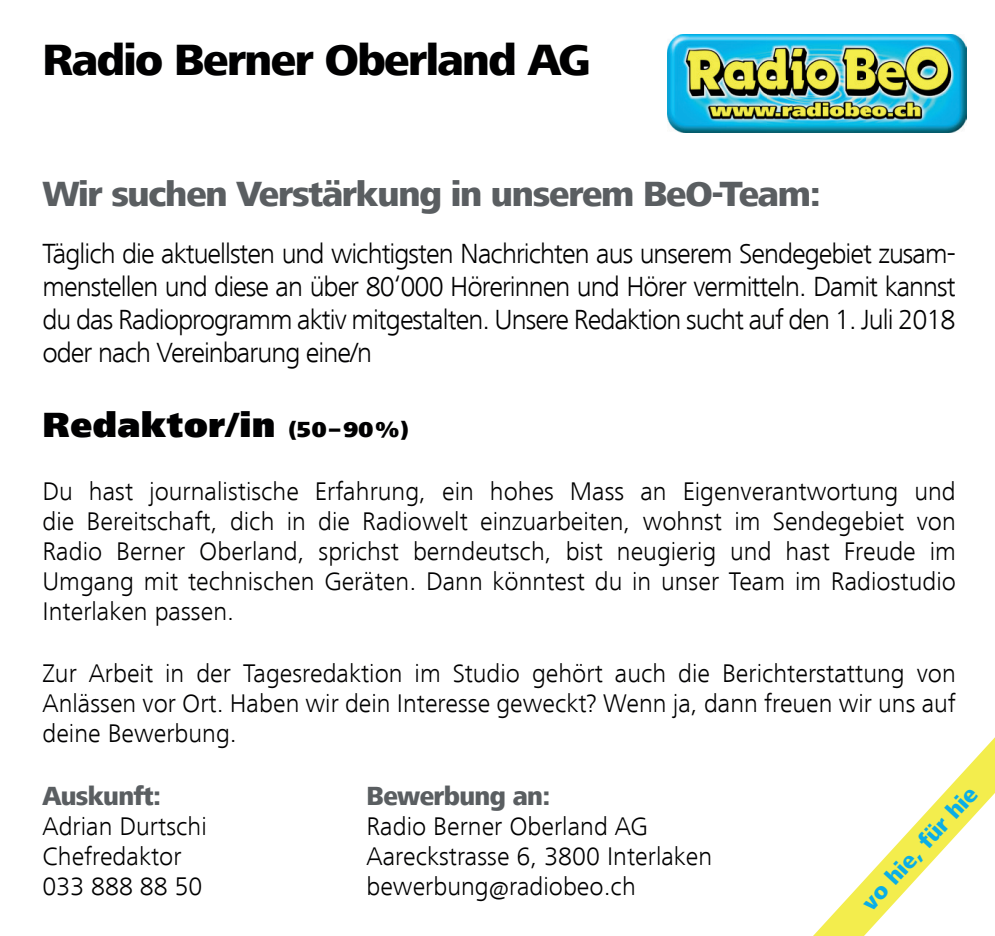
<style>
.page{position:relative;width:995px;height:936px;background:#fff}
.page>*{position:absolute;margin:0;border:0;box-sizing:border-box;transform-origin:0 0}
.t1{font:800 45px "Frutiger Next LT";letter-spacing:-.035em;color:#000001}
.t2{font:800 36px "Frutiger Next LT";letter-spacing:-.035em;color:#5a5e61}
.t3{font:900 36px "Frutiger Next LT";letter-spacing:.015em;color:#000001}
.t4{font:300 28.5px/33px "Frutiger Next LT";letter-spacing:-.035em;color:#000001;text-align:justify}
.t5{font:800 27px "Frutiger Next LT";letter-spacing:-.025em;color:#5a5e61;scale:.95 1}
.t6{font:300 26.4px/30px "Frutiger Next LT";color:#000001;text-align:justify}
.t7{font:800 23.4px "Frutiger Next LT";color:#0aaee6}
.s1{font-size:22.5px}
</style>
<div class="page">
<img style="left:668px;top:34px;width:299px;height:99px">
<svg style="left:814px;top:737px;width:181px;height:198px"></svg>
<h1 class="t1" style="left:43px;top:35px;width:550px">Radio Berner Oberland AG</h1>
<h2 class="t2" style="left:43px;top:173px;width:780px">Wir suchen Verstärkung in unserem BeO-Team:</h2>
<p class="t4" style="left:43px;top:237px;width:915px">Täglich die aktuellsten und wichtigsten Nachrichten aus unserem Sendegebiet zusam&shy;menstellen und diese an über 80‘000 Hörerinnen und Hörer vermitteln. Damit kannst du das Radioprogramm aktiv mitgestalten. Unsere Redaktion sucht auf den 1. Juli 2018 oder nach Vereinbarung eine/n</p>
<h2 class="t3" style="left:43px;top:405px;width:368px">Redaktor/in <span class="s1">(50–90%)</span></h2>
<p class="t6" style="left:43px;top:476px;width:915px">Du hast journalistische Erfahrung, ein hohes Mass an Eigenverantwortung und die Bereitschaft, dich in die Radiowelt einzuarbeiten, wohnst im Sendegebiet von Radio Berner Oberland, sprichst berndeutsch, bist neugierig und hast Freude im Umgang mit technischen Geräten. Dann könntest du in unser Team im Radiostudio Interlaken passen.</p>
<p class="t6" style="left:43px;top:658px;width:915px">Zur Arbeit in der Tagesredaktion im Studio gehört auch die Berichterstattung von Anlässen vor Ort. Haben wir dein Interesse geweckt? Wenn ja, dann freuen wir uns auf deine Bewerbung.</p>
<p class="t5" style="left:43px;top:780px;width:126px">Auskunft:</p>
<p class="t5" style="left:367px;top:780px;width:195px">Bewerbung an:</p>
<p class="t6" style="left:43px;top:811px;width:166px">Adrian Durtschi</p>
<p class="t6" style="left:367px;top:811px;width:283px">Radio Berner Oberland AG</p>
<p class="t6" style="left:43px;top:841px;width:141px">Chefredaktor</p>
<p class="t6" style="left:367px;top:841px;width:347px">Aareckstrasse 6, 3800 Interlaken</p>
<p class="t6" style="left:43px;top:871px;width:161px">033 888 88 50</p>
<p class="t6" style="left:367px;top:871px;width:271px">bewerbung@radiobeo.ch</p>
<p class="t7" style="left:856px;top:896px;width:160px;rotate:-47deg">vo hie, für hie</p>
</div>
